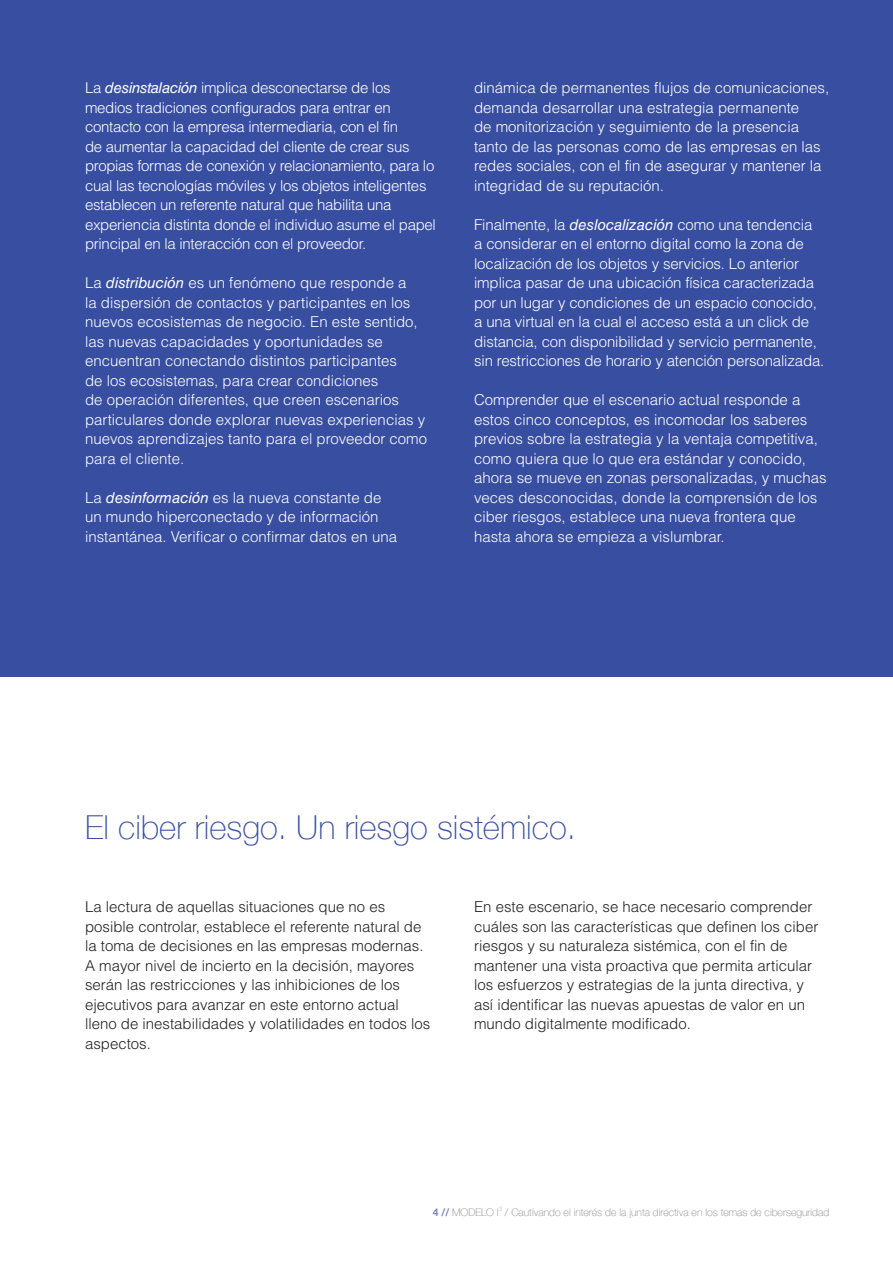
<style>
.page{position:relative;width:893px;height:1263px;background:#fff}
.page>*{position:absolute;margin:0;border:0;box-sizing:border-box;transform-origin:0 0}
.t1{font:100 33px "Helvetica Neue";color:#384ea1}
.t2{font:300 15px/19.5px "Helvetica LT Std";color:#fff}
.t3{font:300 15px/19.5px "Helvetica LT Std";color:#231f20}
.t4{font:300 15px/19.5px "Helvetica LT Std";letter-spacing:-.02em;color:#fff}
.TITULOS{font:100 10.5px "Helvetica Neue";color:#808285}
.s1{font-weight:400;font-style:italic}
.s2{font-weight:700;color:#7f83bf}
</style>
<div class="page">
<div style="left:0;top:0;width:893px;height:676px;background:#384ea1"></div>
<p class="t4" style="left:85px;top:78px;width:352px">La <span class="s1">desinstalación</span> implica desconectarse de los medios tradiciones configurados para entrar en contacto con la empresa intermediaria, con el fin<br>de aumentar la capacidad del cliente de crear sus propias formas de conexión y relacionamiento, para lo cual las tecnologías móviles y los objetos inteligentes establecen un referente natural que habilita una experiencia distinta donde el individuo asume el papel principal en la interacción con el proveedor.</p>
<p class="t2" style="left:85px;top:273px;width:344px">La <span class="s1">distribución</span> es un fenómeno que responde a<br>la dispersión de contactos y participantes en los nuevos ecosistemas de negocio. En este sentido, las nuevas capacidades y oportunidades se encuentran conectando distintos participantes<br>de los ecosistemas, para crear condiciones<br>de operación diferentes, que creen escenarios particulares donde explorar nuevas experiencias y nuevos aprendizajes tanto para el proveedor como para el cliente.</p>
<p class="t2" style="left:85px;top:487px;width:314px">La <span class="s1">desinformación</span> es la nueva constante de un mundo hiperconectado y de información instantánea. Verificar o confirmar datos en una</p>
<p class="t2" style="left:474px;top:78px;width:357px">dinámica de permanentes flujos de comunicaciones, demanda desarrollar una estrategia permanente<br>de monitorización y seguimiento de la presencia tanto de las personas como de las empresas en las redes sociales, con el fin de asegurar y mantener la integridad de su reputación.</p>
<p class="t2" style="left:474px;top:214px;width:352px">Finalmente, la <span class="s1">deslocalización</span> como una tendencia a considerar en el entorno digital como la zona de localización de los objetos y servicios. Lo anterior implica pasar de una ubicación física caracterizada por un lugar y condiciones de un espacio conocido, a una virtual en la cual el acceso está a un click de distancia, con disponibilidad y servicio permanente, sin restricciones de horario y atención personalizada.</p>
<p class="t2" style="left:474px;top:390px;width:354px">Comprender que el escenario actual responde a estos cinco conceptos, es incomodar los saberes previos sobre la estrategia y la ventaja competitiva, como quiera que lo que era estándar y conocido, ahora se mueve en zonas personalizadas, y muchas veces desconocidas, donde la comprensión de los ciber riesgos, establece una nueva frontera que hasta ahora se empieza a vislumbrar.</p>
<p class="t1" style="left:85px;top:802px;width:492px">El ciber riesgo. Un riesgo sistémico.</p>
<p class="t3" style="left:85px;top:897px;width:347px">La lectura de aquellas situaciones que no es posible controlar, establece el referente natural de la toma de decisiones en las empresas modernas.<br>A mayor nivel de incierto en la decisión, mayores serán las restricciones y las inhibiciones de los ejecutivos para avanzar en este entorno actual lleno de inestabilidades y volatilidades en todos los aspectos.</p>
<p class="t3" style="left:474px;top:897px;width:346px">En este escenario, se hace necesario comprender cuáles son las características que definen los ciber riesgos y su naturaleza sistémica, con el fin de mantener una vista proactiva que permita articular los esfuerzos y estrategias de la junta directiva, y así identificar las nuevas apuestas de valor en un mundo digitalmente modificado.</p>
<p class="TITULOS" style="left:433px;top:1204px;width:398px"><span class="s2">4 //</span> MODELO I<sup>3</sup> / Cautivando el interés de la junta directiva en los temas de ciberseguridad</p>
</div>
